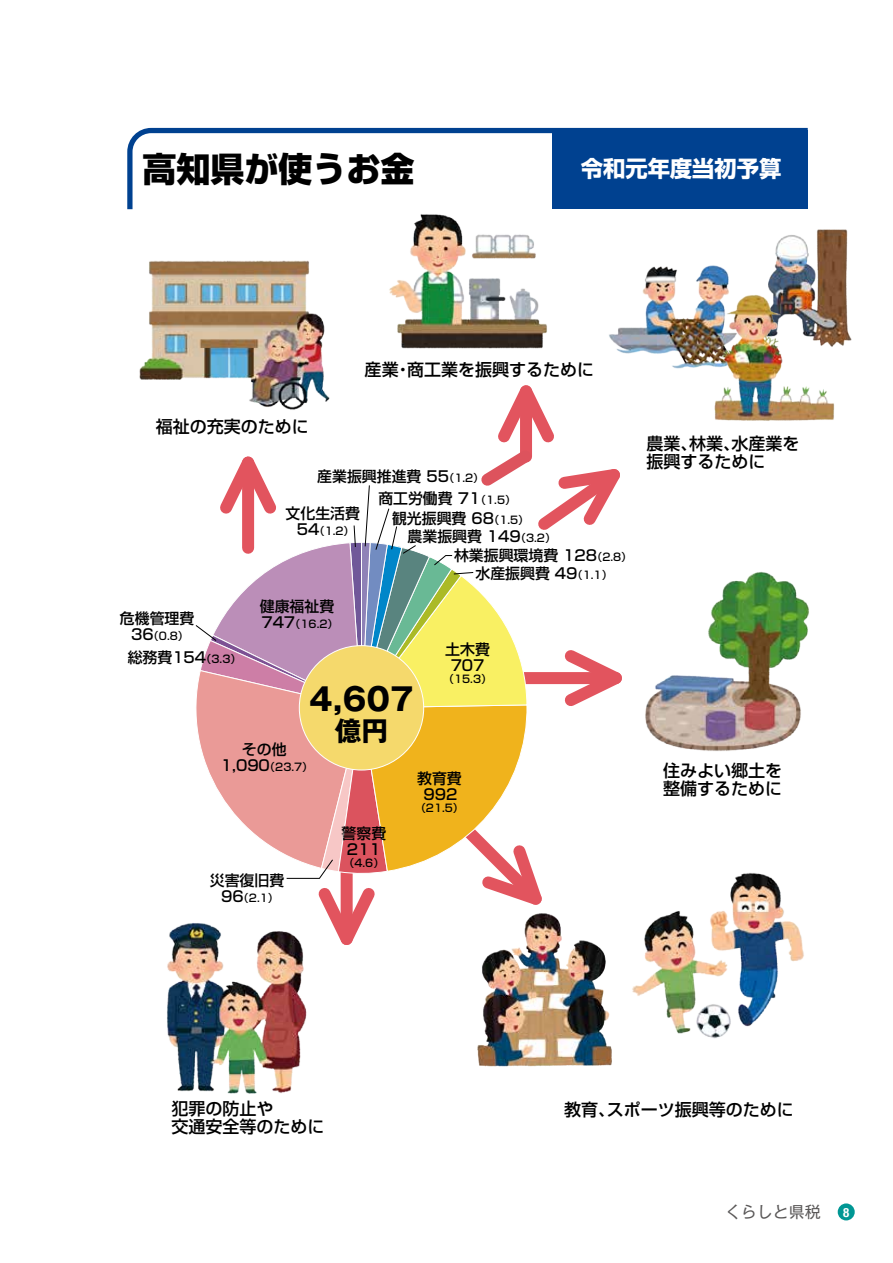
<style>
.page{position:relative;width:893px;height:1263px;background:#fff}
.page>*{position:absolute;margin:0;border:0;box-sizing:border-box;transform-origin:0 0}
.t1{font:800 34.05px "Shin Go Pr 6";color:#000}
.t2{font:700 31.35px "Gothic MB101 Pr 6";color:#000}
.t3{font:700 26.85px "Gothic MB101 Pr 6";color:#000}
.t4{font:700 22.35px "Shin Go Pr 6";color:#fff}
.t5{font:500 16.95px/18.1px "Shin Go Pr 6";color:#000}
.t6{font:15.9px "Gothic MB101 Pr 6";color:#595757}
.t7{font:500 14.85px/15.9px "Shin Go Pr 6";color:#000;text-align:center}
.t8{font:700 condensed 12.75px "Helvetica Neue";color:#fff}
.t9{font:500 10.65px "Shin Go Pr 6";color:#000}
</style>
<div class="page">
<svg style="left:127px;top:127px;width:681px;height:83px"></svg>
<svg style="left:195px;top:385px;width:427px;height:560px"></svg>
<div style="left:838px;top:1203px;width:17px;height:17px;background:#009794;border-radius:50%"></div>
<img style="left:467px;top:912px;width:155px;height:155px">
<img style="left:167px;top:918px;width:151px;height:176px">
<img style="left:632px;top:873px;width:172px;height:166px">
<img style="left:645px;top:571px;width:164px;height:180px">
<img style="left:609px;top:265px;width:120px;height:104px">
<img style="left:768px;top:229px;width:84px;height:117px">
<img style="left:712px;top:293px;width:124px;height:128px">
<img style="left:387px;top:205px;width:163px;height:144px">
<img style="left:139px;top:260px;width:197px;height:155px">
<h1 class="t1" style="left:142px;top:142px;width:274px">高知県が使うお金</h1>
<h3 class="t4" style="left:581px;top:151px;width:202px">令和元年度当初予算</h3>
<p class="t5" style="left:365px;top:359px;width:36px">産業</p>
<p class="t5" style="left:407px;top:359px;width:189px">商工業を振興するために</p>
<p class="t5" style="left:394px;top:359px;width:19px">・</p>
<p class="t5" style="left:156px;top:417px;width:155px">福祉の充実のために</p>
<p class="t7" style="left:317px;top:467px;width:133px">産業振興推進費 55</p>
<p class="t9" style="left:444px;top:469px;width:42px">)1.2(</p>
<p class="t7" style="left:286px;top:504px;width:76px">文化生活費</p>
<p class="t9" style="left:314px;top:522px;width:42px">)1.2(</p>
<p class="t7" style="left:297px;top:520px;width:24px">54</p>
<p class="t7" style="left:378px;top:490px;width:103px">商工労働費 71</p>
<p class="t9" style="left:476px;top:491px;width:42px">)1.5(</p>
<p class="t7" style="left:392px;top:509px;width:103px">観光振興費 68</p>
<p class="t9" style="left:489px;top:511px;width:42px">)1.5(</p>
<p class="t7" style="left:408px;top:527px;width:115px">農業振興費 149</p>
<p class="t9" style="left:515px;top:529px;width:42px">)3.2(</p>
<p class="t7" style="left:454px;top:546px;width:145px">林業振興環境費 128</p>
<p class="t9" style="left:592px;top:548px;width:42px">)2.8(</p>
<p class="t7" style="left:475px;top:564px;width:103px">水産振興費 49</p>
<p class="t9" style="left:572px;top:566px;width:42px">)1.1(</p>
<p class="t7" style="left:260px;top:598px;width:76px">健康福祉費</p>
<p class="t9" style="left:290px;top:615px;width:50px">)16.2(</p>
<p class="t7" style="left:120px;top:609px;width:76px">危機管理費</p>
<p class="t9" style="left:148px;top:627px;width:42px">)0.8(</p>
<p class="t7" style="left:261px;top:614px;width:35px">747</p>
<p class="t7" style="left:131px;top:625px;width:24px">36</p>
<p class="t7" style="left:445px;top:641px;width:46px">土木費<br>707</p>
<p class="t9" style="left:443px;top:670px;width:50px">)15.3(</p>
<p class="t7" style="left:128px;top:649px;width:80px">総務費154</p>
<p class="t9" style="left:201px;top:650px;width:42px">)3.3(</p>
<h2 class="t2" style="left:309px;top:673px;width:106px">4,607</h2>
<h3 class="t3" style="left:335px;top:708px;width:55px">億円</h3>
<p class="t7" style="left:242px;top:741px;width:46px">その他</p>
<p class="t9" style="left:265px;top:758px;width:50px">)23.7(</p>
<p class="t7" style="left:221px;top:757px;width:51px">1,090</p>
<p class="t7" style="left:417px;top:769px;width:46px">教育費<br>992</p>
<p class="t9" style="left:415px;top:799px;width:50px">)21.5(</p>
<p class="t7" style="left:210px;top:872px;width:76px">災害復旧費</p>
<p class="t9" style="left:238px;top:889px;width:42px">)2.1(</p>
<p class="t7" style="left:221px;top:888px;width:24px">96</p>
<p class="t7" style="left:342px;top:824px;width:46px">警察費<br>211</p>
<p class="t9" style="left:344px;top:854px;width:42px">)4.6(</p>
<p class="t5" style="left:646px;top:433px;width:121px">農業、<br>振興するために</p>
<p class="t5" style="left:689px;top:433px;width:53px">林業、</p>
<p class="t5" style="left:732px;top:433px;width:70px">水産業を</p>
<p class="t5" style="left:663px;top:760px;width:121px">住みよい郷土を整備するために</p>
<p class="t5" style="left:171px;top:1098px;width:155px">犯罪の防止や<br>交通安全等のために</p>
<p class="t5" style="left:607px;top:1099px;width:189px">スポーツ振興等のために</p>
<p class="t5" style="left:564px;top:1099px;width:53px">教育、</p>
<p class="t6" style="left:725px;top:1199px;width:97px">くらしと県税</p>
<p class="t8" style="left:843px;top:1201px;width:8px">8</p>
</div>
